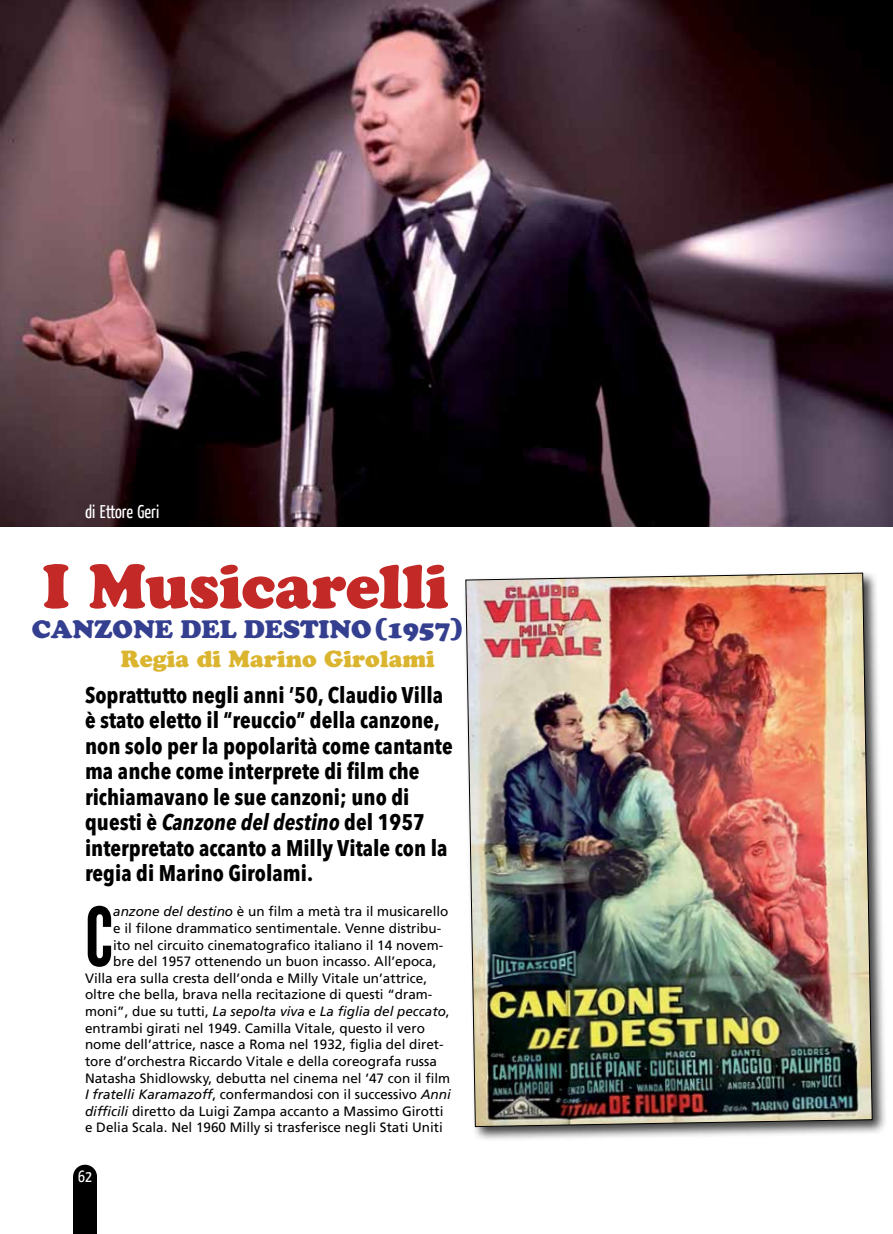
<style>
.page{position:relative;width:893px;height:1234px;background:#fff}
.page>*{position:absolute;margin:0;border:0;box-sizing:border-box;transform-origin:0 0}
.t1{font:81.3px "League Gothic";color:#000}
.t2{font:61.65px "Cooper Black Std";letter-spacing:-.005em;color:#c32a27}
.t3{font:25.05px "Cooper Black Std";color:#353f90}
.t4{font:23.25px "Cooper Black Std";color:#dbb52f}
.t5{font:700 condensed 22.5px/25.5px "Avenir Next LT Pro";color:#000}
.t6{font:18.45px "Yanone Kaffeesatz";color:#fff}
.t7{font:16.5px "Yanone Kaffeesatz";color:#fff}
.t8{font:13.5px "Frutiger LT Std";color:#000}
.t9{font:italic 13.5px "Frutiger LT Std";color:#000}
.s1{font-style:italic}
.s2{font-style:normal}
</style>
<div class="page">
<div style="left:73px;top:1164px;width:24px;height:24px;background:#000;border-radius:50%"></div>
<div style="left:73px;top:1176px;width:24px;height:57px;background:#000"></div>
<img style="left:0;top:0;width:893px;height:526px">
<div style="left:463px;top:569px;width:424px;height:572px;background:#000;opacity:.75"></div>
<img style="left:465px;top:572px;width:407px;height:554px">
<h3 class="t6" style="left:85px;top:499px;width:76px">di Ettore Geri</h3>
<h2 class="t2" style="left:43px;top:549px;width:408px">I Musicarelli</h2>
<h3 class="t3" style="left:32px;top:614px;width:433px">CANZONE DEL DESTINO(1957)</h3>
<h3 class="t4" style="left:121px;top:645px;width:315px">Regia di Marino Girolami</h3>
<p class="t5" style="left:85px;top:681px;width:369px">Soprattutto negli anni ’50, Claudio Villa è stato eletto il “reuccio” della canzone, non solo per la popolarità come cantante ma anche come interprete di film che richiamavano le sue canzoni; uno di questi è <span class="s1">Canzone del destino</span> del 1957 interpretato accanto a Milly Vitale con la regia di Marino Girolami.</p>
<h1 class="t1" style="left:85px;top:888px;width:30px">C</h1>
<p class="t8" style="left:113px;top:906px;width:337px"><span class="s1">anzone del destino</span> è un film a metà tra il musicarello</p>
<p class="t8" style="left:113px;top:922px;width:330px">e il filone drammatico sentimentale. Venne distribu-</p>
<p class="t8" style="left:113px;top:939px;width:332px">ito nel circuito cinematografico italiano il 14 novem-</p>
<p class="t8" style="left:113px;top:955px;width:325px">bre del 1957 ottenendo un buon incasso. All’epoca,</p>
<p class="t8" style="left:85px;top:972px;width:344px">Villa era sulla cresta dell’onda e Milly Vitale un’attrice,</p>
<p class="t8" style="left:85px;top:989px;width:349px">oltre che bella, brava nella recitazione di questi “dram-</p>
<p class="t9" style="left:85px;top:1005px;width:366px"><span class="s2">moni”, due su tutti,</span> La sepolta viva <span class="s2">e</span> La figlia del peccato<span class="s2">,</span></p>
<p class="t8" style="left:85px;top:1022px;width:341px">entrambi girati nel 1949. Camilla Vitale, questo il vero</p>
<p class="t8" style="left:85px;top:1038px;width:360px">nome dell’attrice, nasce a Roma nel 1932, figlia del diret-</p>
<p class="t8" style="left:85px;top:1055px;width:353px">tore d’orchestra Riccardo Vitale e della coreografa russa</p>
<p class="t8" style="left:85px;top:1072px;width:367px">Natasha Shidlowsky, debutta nel cinema nel ’47 con il film</p>
<p class="t8" style="left:85px;top:1088px;width:367px"><span class="s1">I fratelli Karamazoff</span>, confermandosi con il successivo <span class="s1">Anni</span></p>
<p class="t8" style="left:85px;top:1105px;width:360px"><span class="s1">difficili</span> diretto da Luigi Zampa accanto a Massimo Girotti</p>
<p class="t8" style="left:85px;top:1121px;width:359px">e Delia Scala. Nel 1960 Milly si trasferisce negli Stati Uniti</p>
<p class="t7" style="left:78px;top:1165px;width:15px">62</p>
</div>
